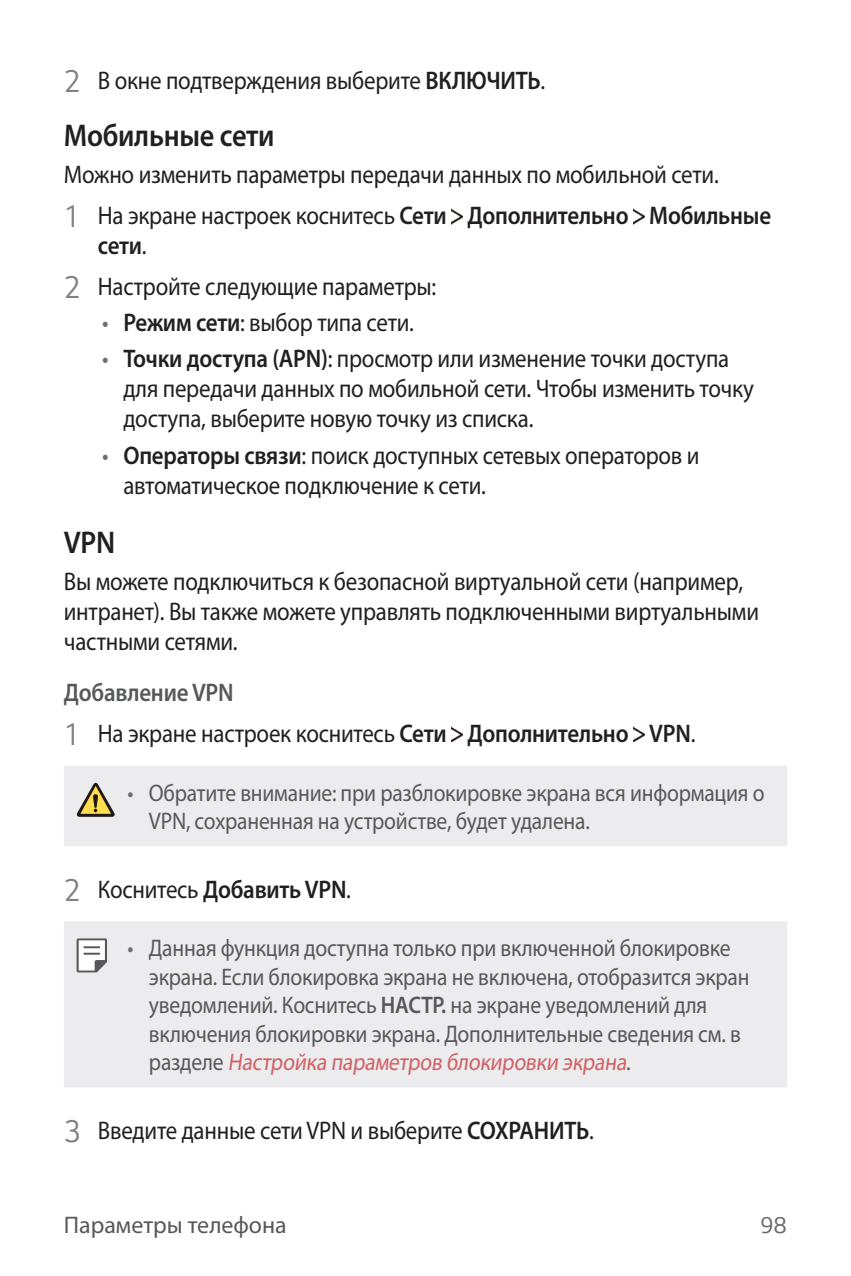
<style>
.page{position:relative;width:851px;height:1276px;background:#fff}
.page>*{position:absolute;margin:0;border:0;box-sizing:border-box;transform-origin:0 0}
.t1{font:600 31.5px "Myriad Pro";letter-spacing:-.01em;color:#231f20;scale:.9 1}
.t2{font:25.5px/30px "Myriad Pro";letter-spacing:-.01em;color:#231f20;scale:.9 1}
.t3{font:600 25.5px "Myriad Pro";letter-spacing:-.01em;color:#231f20;scale:.9 1}
.t4{font:24px/28.5px "Myriad Pro";letter-spacing:-.01em;color:#57585a;scale:.9 1}
.t5{font:24px "Myriad Pro";letter-spacing:-.01em;color:#57585a}
.t6{font:24px "LG Smart";color:#6c6d70}
.s1{font-family:"LG Smart";font-size:33px;color:#808285}
.s2{font-weight:600}
.s3{color:#6c6d70}
.s4{font-weight:600;color:#57585a}
.s5{font-family:"LG Smart";font-weight:400;font-size:33px;color:#808285}
.s6{font-weight:400}
.s7{color:#d06165}
</style>
<div class="page">
<img style="left:451px;top:209px;width:12px;height:15px">
<img style="left:633px;top:209px;width:11px;height:15px">
<img style="left:451px;top:726px;width:12px;height:16px">
<img style="left:633px;top:726px;width:11px;height:16px">
<div style="left:64px;top:766px;width:723px;height:80px;background:#ececee"></div>
<svg style="left:77px;top:783px;width:38px;height:34px"></svg>
<div style="left:64px;top:921px;width:723px;height:166px;background:#ececee"></div>
<svg style="left:77px;top:938px;width:30px;height:34px"></svg>
<p class="t2" style="left:64px;top:68px;width:536px"><span class="s1">2</span> В окне подтверждения выберите <span class="s2">ВКЛЮЧИТЬ</span>.</p>
<p class="t1" style="left:64px;top:124px;width:236px">Мобильные сети</p>
<p class="t2" style="left:64px;top:156px;width:787px;line-height:41.1px">Можно изменить параметры передачи данных по мобильной сети.<br><span class="s1">1</span> На экране настроек коснитесь <span class="s2">Сети Дополнительно Мобильные</span></p>
<p class="t2" style="left:64px;top:227px;width:415px;line-height:41.1px;text-indent:34px"><span class="s2">сети</span>.<br><span class="s1">2</span> Настройте следующие параметры:</p>
<p class="t2" style="left:102px;top:309px;width:348px"><span class="s3">•</span> <span class="s2">Режим сети</span>: выбор типа сети.</p>
<p class="t2" style="left:123px;top:346px;width:701px;text-indent:-21px"><span class="s3">•</span> <span class="s2">Точки доступа (APN)</span>: просмотр или изменение точки доступа для передачи данных по мобильной сети. Чтобы изменить точку доступа, выберите новую точку из списка.</p>
<p class="t2" style="left:123px;top:443px;width:641px;text-indent:-21px"><span class="s3">•</span> <span class="s2">Операторы связи</span>: поиск доступных сетевых операторов и автоматическое подключение к сети.</p>
<p class="t1" style="left:64px;top:530px;width:59px">VPN</p>
<p class="t2" style="left:64px;top:568px;width:773px">Вы можете подключиться к безопасной виртуальной сети (например, интранет). Вы также можете управлять подключенными виртуальными частными сетями.</p>
<p class="t2" style="left:64px;top:674px;width:703px;line-height:41.1px"><span class="s4">Добавление VPN<br></span><span class="s1">1</span> На экране настроек коснитесь <span class="s2">Сети Дополнительно VPN</span>.</p>
<p class="t4" style="left:149px;top:780px;width:685px;text-indent:-21px"><span class="s3">•</span> Обратите внимание: при разблокировке экрана вся информация о<br>VPN, сохраненная на устройстве, будет удалена.</p>
<p class="t3" style="left:64px;top:879px;width:320px"><span class="s5">2</span> <span class="s6">Коснитесь</span> Добавить VPN<span class="s6">.</span></p>
<p class="t4" style="left:149px;top:936px;width:668px;text-indent:-21px"><span class="s3">•</span> Данная функция доступна только при включенной блокировке экрана. Если блокировка экрана не включена, отобразится экран уведомлений. Коснитесь <span class="s2">НАСТР.</span> на экране уведомлений для включения блокировки экрана. Дополнительные сведения см. в разделе <span class="s7">Настройка параметров блокировки экрана</span>.</p>
<p class="t2" style="left:64px;top:1117px;width:590px"><span class="s1">3</span> Введите данные сети VPN и выберите <span class="s2">СОХРАНИТЬ</span>.</p>
<p class="t5" style="left:64px;top:1215px;width:224px">Параметры телефона</p>
<p class="t6" style="left:760px;top:1215px;width:29px">98</p>
</div>
